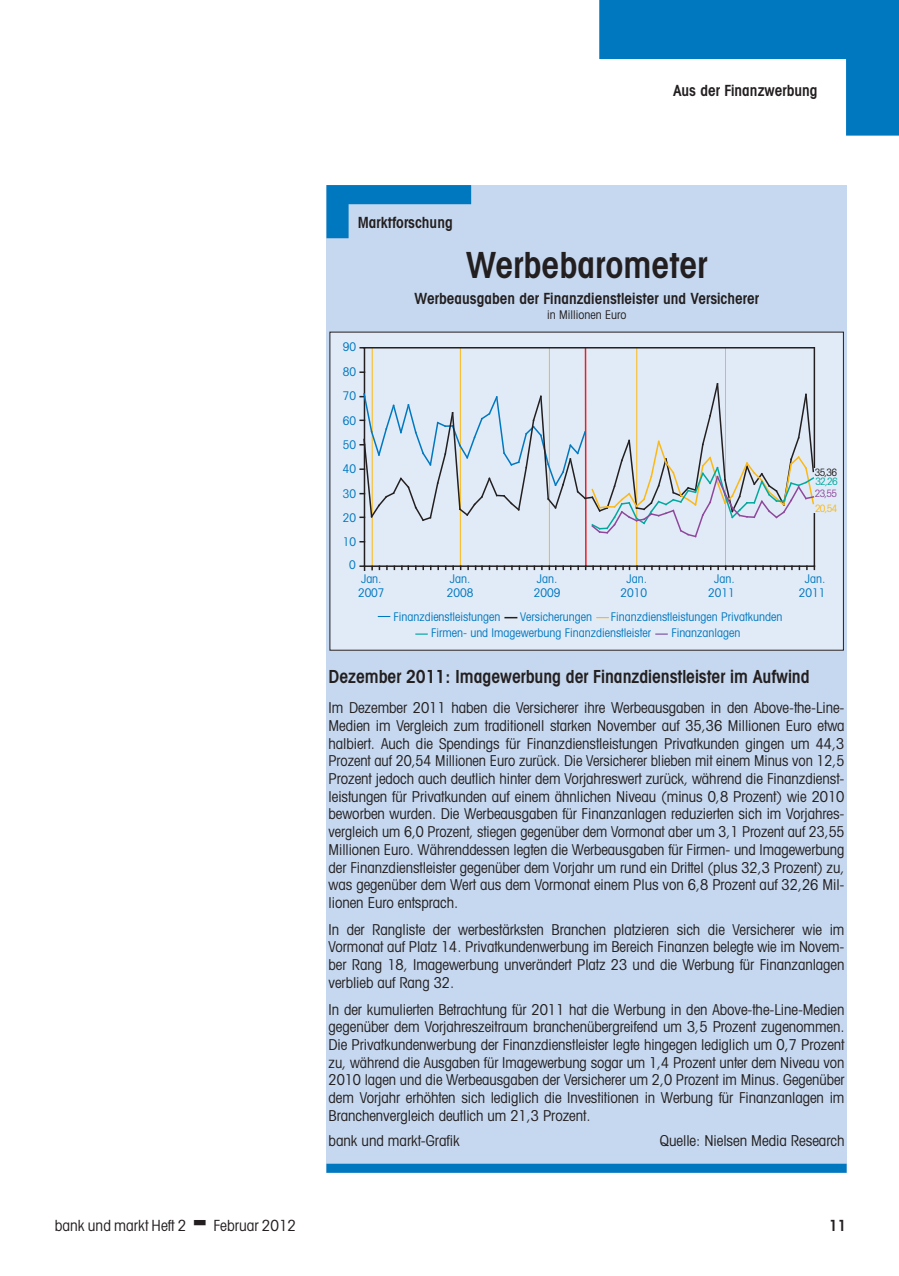
<style>
.page{position:relative;width:899px;height:1276px;background:#fff}
.page>*{position:absolute;margin:0;border:0;box-sizing:border-box;transform-origin:0 0}
.t1{font:600 condensed 36px "Avant Garde";color:#231f20}
.t2{font:600 condensed 18px "Avant Garde";letter-spacing:-.005em;color:#231f20}
.t3{font:600 condensed 15.3px "Avant Garde";color:#231f20}
.t4{font:condensed 15.3px "Avant Garde";color:#231f20}
.t5{font:condensed 15px/17.7px "Avant Garde";letter-spacing:-.005em;color:#231f20;text-align:justify}
.t6{font:condensed 12px/14.4px "Avant Garde";color:#0078c0}
.t7{font:condensed 12px "Avant Garde";color:#231f20}
.t8{font:condensed 10.2px "Avant Garde";color:#8e479b}
.t9{font:condensed 10.2px "Avant Garde";color:#00a99d}
.t10{font:condensed 10.2px "Avant Garde";color:#fcb814}
.t11{font:condensed 10.2px "Avant Garde";color:#231f20}
</style>
<div class="page">
<svg style="left:599px;top:0;width:299px;height:136px"></svg>
<div style="left:326px;top:185px;width:520px;height:987px;background:#c6d8ef"></div>
<div style="left:326px;top:1163px;width:520px;height:9px;background:#0078c0"></div>
<div style="left:330px;top:332px;width:513px;height:318px;background:#e1ebf7"></div>
<hr style="left:584px;top:347px;width:2px;height:219px;background:#ee1d23">
<hr style="left:636px;top:347px;width:1px;height:218px;background:#fcb814">
<hr style="left:725px;top:347px;width:1px;height:220px;background:#fcb814">
<hr style="left:372px;top:348px;width:1px;height:221px;background:#fcb814">
<hr style="left:460px;top:347px;width:1px;height:219px;background:#fcb814">
<hr style="left:549px;top:348px;width:1px;height:217px;background:#fcb814">
<hr style="left:363px;top:348px;width:2px;height:218px;background:#231f20">
<hr style="left:813px;top:348px;width:2px;height:218px;background:#231f20">
<hr style="left:364px;top:565px;width:450px;height:2px;background:#231f20">
<svg style="left:360px;top:565px;width:5px;height:5px"></svg>
<hr style="left:364px;top:347px;width:450px;height:1px;background:#231f20">
<svg style="left:378px;top:616px;width:12px;height:1px"></svg>
<svg style="left:655px;top:633px;width:12px;height:1px"></svg>
<svg style="left:596px;top:617px;width:12px;height:1px"></svg>
<svg style="left:360px;top:382px;width:455px;height:160px"></svg>
<svg style="left:326px;top:185px;width:145px;height:53px"></svg>
<p class="t3" style="left:358px;top:213px;width:96px">Marktforschung</p>
<p class="t3" style="left:673px;top:82px;width:146px">Aus der Finanzwerbung</p>
<p class="t6" style="left:343px;top:339px;width:15px">90</p>
<p class="t6" style="left:343px;top:364px;width:15px">80</p>
<p class="t6" style="left:343px;top:388px;width:15px">70</p>
<p class="t6" style="left:343px;top:413px;width:15px">60</p>
<p class="t6" style="left:343px;top:437px;width:15px">50</p>
<p class="t6" style="left:343px;top:461px;width:15px">40</p>
<p class="t6" style="left:343px;top:486px;width:15px">30</p>
<p class="t6" style="left:343px;top:510px;width:15px">20</p>
<p class="t6" style="left:343px;top:534px;width:15px">10</p>
<p class="t6" style="left:349px;top:557px;width:8px">0</p>
<h1 class="t1" style="left:466px;top:243px;width:243px">Werbebarometer</h1>
<p class="t3" style="left:414px;top:289px;width:346px">Werbeausgaben der Finanzdienstleister und Versicherer</p>
<p class="t7" style="left:547px;top:307px;width:81px">in Millionen Euro</p>
<p class="t11" style="left:814px;top:466px;width:24px">35,36</p>
<p class="t9" style="left:815px;top:475px;width:24px">32,26</p>
<p class="t10" style="left:814px;top:502px;width:24px">20,54</p>
<p class="t8" style="left:814px;top:487px;width:24px">23,55</p>
<p class="t6" style="left:358px;top:570px;width:28px">Jan.<br>2007</p>
<p class="t6" style="left:446px;top:570px;width:28px">Jan.<br>2008</p>
<p class="t6" style="left:533px;top:570px;width:28px">Jan.<br>2009</p>
<p class="t6" style="left:620px;top:570px;width:28px;text-align:center">Jan.<br>2010</p>
<p class="t6" style="left:708px;top:570px;width:28px;text-align:center">Jan.<br>2011</p>
<p class="t6" style="left:798px;top:570px;width:28px;text-align:center">Jan.<br>2011</p>
<p class="t6" style="left:393px;top:609px;width:108px">Finanzdienstleistungen</p>
<p class="t6" style="left:520px;top:609px;width:73px">Versicherungen</p>
<p class="t6" style="left:431px;top:608px;width:352px;line-height:15.9px;text-indent:180px">Finanzdienstleistungen Privatkunden<br>Firmen- und Imagewerbung Finanzdienstleister</p>
<p class="t6" style="left:671px;top:625px;width:71px">Finanzanlagen</p>
<p class="t2" style="left:328px;top:666px;width:482px">Dezember 2011: Imagewerbung der Finanzdienstleister im Aufwind</p>
<p class="t5" style="left:328px;top:698px;width:517px">Im Dezember 2011 haben die Versicherer ihre Werbeausgaben in den Above-the-Line-Medien im Vergleich zum traditionell starken November auf 35,36 Millionen Euro etwa halbiert. Auch die Spendings für Finanzdienstleistungen Privatkunden gingen um 44,3<br>Prozent auf 20,54 Millionen Euro zurück. Die Versicherer blieben mit einem Minus von 12,5<br>Prozent jedoch auch deutlich hinter dem Vorjahreswert zurück, während die Finanzdienst&shy;leistungen für Privatkunden auf einem ähnlichen Niveau (minus 0,8 Prozent) wie 2010 beworben wurden. Die Werbeausgaben für Finanzanlagen reduzierten sich im Vorjahres&shy;vergleich um 6,0 Prozent, stiegen gegenüber dem Vormonat aber um 3,1 Prozent auf 23,55<br>Millionen Euro. Währenddessen legten die Werbeausgaben für Firmen- und Imagewerbung der Finanzdienstleister gegenüber dem Vorjahr um rund ein Drittel (plus 32,3 Prozent) zu, was gegenüber dem Wert aus dem Vormonat einem Plus von 6,8 Prozent auf 32,26 Mil&shy;lionen Euro entsprach.</p>
<p class="t5" style="left:328px;top:920px;width:517px">In der Rangliste der werbestärksten Branchen platzieren sich die Versicherer wie im Vormonat auf Platz 14. Privatkundenwerbung im Bereich Finanzen belegte wie im Novem&shy;ber Rang 18, Imagewerbung unverändert Platz 23 und die Werbung für Finanzanlagen verblieb auf Rang 32.</p>
<p class="t5" style="left:328px;top:999px;width:517px">In der kumulierten Betrachtung für 2011 hat die Werbung in den Above-the-Line-Medien gegenüber dem Vorjahreszeitraum branchenübergreifend um 3,5 Prozent zugenommen.<br>Die Privatkundenwerbung der Finanzdienstleister legte hingegen lediglich um 0,7 Prozent zu, während die Ausgaben für Imagewerbung sogar um 1,4 Prozent unter dem Niveau von 2010 lagen und die Werbeausgaben der Versicherer um 2,0 Prozent im Minus. Gegenüber dem Vorjahr erhöhten sich lediglich die Investitionen in Werbung für Finanzanlagen im Branchenvergleich deutlich um 21,3 Prozent.</p>
<p class="t5" style="left:328px;top:1131px;width:133px">bank und markt-Grafik</p>
<p class="t5" style="left:659px;top:1131px;width:186px">Quelle: Nielsen Media Research</p>
<p class="t4" style="left:55px;top:1215px;width:133px">bank und markt Heft 2</p>
<p class="t4" style="left:213px;top:1215px;width:84px">Februar 2012</p>
<p class="t3" style="left:829px;top:1216px;width:19px">11</p>
</div>
